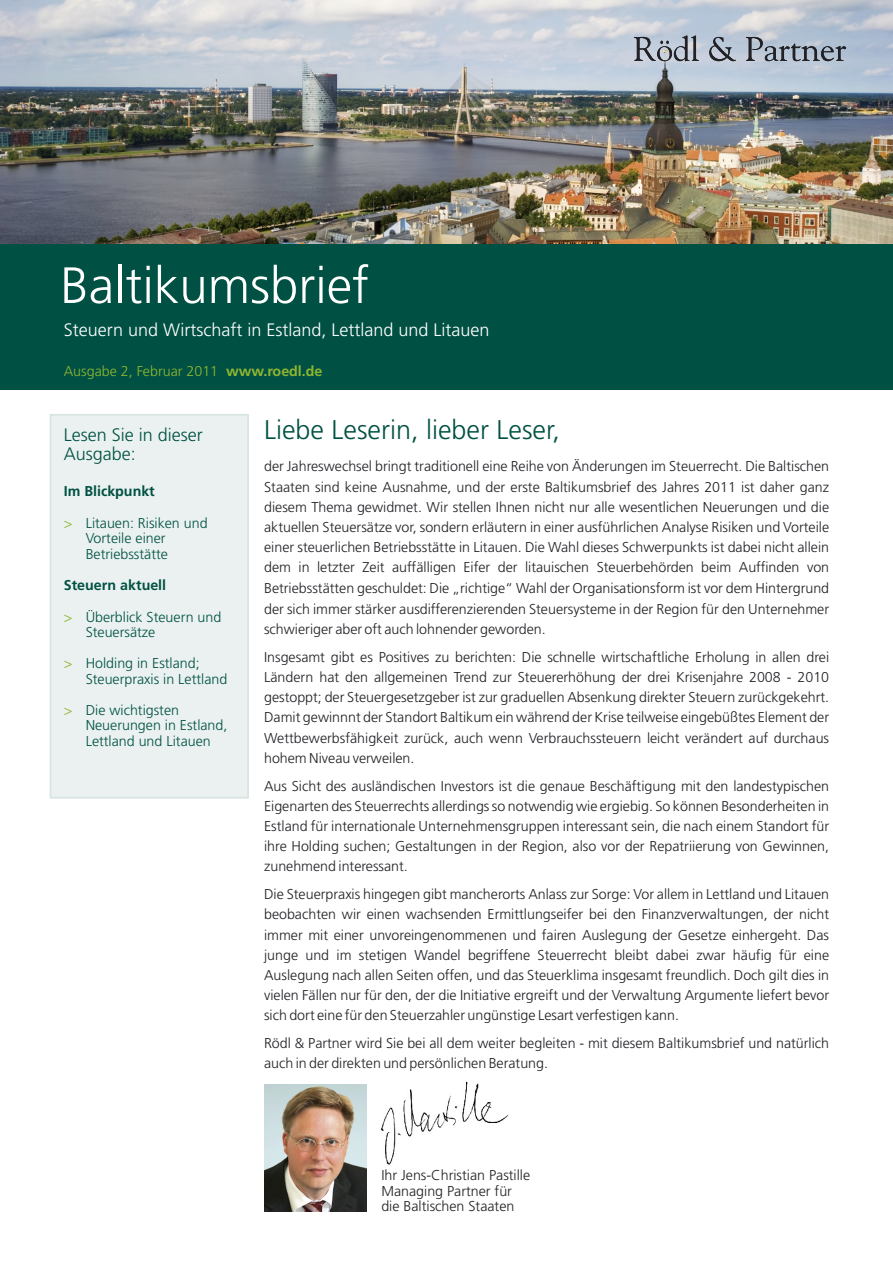
<style>
.page{position:relative;width:893px;height:1263px;background:#fff}
.page>*{position:absolute;margin:0;border:0;box-sizing:border-box;transform-origin:0 0}
.t1{font:51px "Rim Frutiger";color:#fff}
.t2{font:27px "Rim Frutiger";color:#005143}
.t3{font:18px "Rim Frutiger";color:#fff}
.t4{font:18px/19.6px "Rim Frutiger";color:#005143}
.t5{font:14.25px/20.1px "Rim Frutiger";color:#212126;text-align:justify}
.t6{font:14.25px/15.5px "Rim Frutiger";color:#005143}
.t7{font:14.25px "Rim Frutiger";color:#8fb530}
.t8{font:700 14.25px "Rim Frutiger";color:#005143}
.s1{font-weight:700}
.s2{font-family:"Frutiger";font-weight:300}
</style>
<div class="page">
<img style="left:381px;top:1082px;width:128px;height:83px">
<img style="left:1px;top:0;width:892px;height:245px">
<div style="left:0;top:245px;width:893px;height:145px;background:#005143"></div>
<svg style="left:634px;top:36px;width:65px;height:25px;background:#949ba5"></svg>
<svg style="left:709px;top:37px;width:27px;height:24px"></svg>
<svg style="left:746px;top:37px;width:100px;height:24px;background:#909ba9"></svg>
<div style="left:50px;top:414px;width:199px;height:384px;background:#eaf1f0;border:2px solid #d8e4e2"></div>
<img style="left:265px;top:1084px;width:101px;height:128px">
<h1 class="t1" style="left:60px;top:262px;width:310px">Baltikumsbrief</h1>
<p class="t3" style="left:64px;top:321px;width:427px">Steuern und Wirtschaft in Estland, Lettland und Litauen</p>
<p class="t7" style="left:64px;top:365px;width:260px">Ausgabe 2, Februar 2011 <span class="s1">www.roedl.de</span></p>
<h2 class="t2" style="left:264px;top:417px;width:297px">Liebe Leserin, lieber Leser,</h2>
<p class="t5" style="left:264px;top:457px;width:567px">der Jahreswechsel bringt traditionell eine Reihe von Änderungen im Steuerrecht. Die Baltischen Staaten sind keine Ausnahme, und der erste Baltikumsbrief des Jahres 2011 ist daher ganz diesem Thema gewidmet. Wir stellen Ihnen nicht nur alle wesentlichen Neuerungen und die aktuellen Steuersätze vor, sondern erläutern in einer ausführlichen Analyse Risiken und Vorteile einer steuerlichen Betriebsstätte in Litauen. Die Wahl dieses Schwerpunkts ist dabei nicht allein dem in letzter Zeit auffälligen Eifer der litauischen Steuerbehörden beim Auffinden von Betriebsstätten geschuldet: Die <span class="s2">„</span>richtige<span class="s2">“</span> Wahl der Organisationsform ist vor dem Hintergrund der sich immer stärker ausdifferenzierenden Steuersysteme in der Region für den Unternehmer schwieriger aber oft auch lohnender geworden.</p>
<p class="t5" style="left:264px;top:648px;width:567px">Insgesamt gibt es Positives zu berichten: Die schnelle wirtschaftliche Erholung in allen drei Ländern hat den allgemeinen Trend zur Steuererhöhung der drei Krisenjahre 2008 - 2010 gestoppt; der Steuergesetzgeber ist zur graduellen Absenkung direkter Steuern zurückgekehrt.<br>Damit gewinnnt der Standort Baltikum ein während der Krise teilweise eingebüßtes Element der Wettbewerbsfähigkeit zurück, auch wenn Verbrauchssteuern leicht verändert auf durchaus hohem Niveau verweilen.</p>
<p class="t5" style="left:264px;top:776px;width:567px">Aus Sicht des ausländischen Investors ist die genaue Beschäftigung mit den landestypischen Eigenarten des Steuerrechts allerdings so notwendig wie ergiebig. So können Besonderheiten in Estland für internationale Unternehmensgruppen interessant sein, die nach einem Standort für ihre Holding suchen; Gestaltungen in der Region, also vor der Repatriierung von Gewinnen, zunehmend interessant.</p>
<p class="t5" style="left:264px;top:885px;width:567px">Die Steuerpraxis hingegen gibt mancherorts Anlass zur Sorge: Vor allem in Lettland und Litauen beobachten wir einen wachsenden Ermittlungseifer bei den Finanzverwaltungen, der nicht immer mit einer unvoreingenommenen und fairen Auslegung der Gesetze einhergeht. Das junge und im stetigen Wandel begriffene Steuerrecht bleibt dabei zwar häufig für eine Auslegung nach allen Seiten offen, und das Steuerklima insgesamt freundlich. Doch gilt dies in vielen Fällen nur für den, der die Initiative ergreift und der Verwaltung Argumente liefert bevor sich dort eine für den Steuerzahler ungünstige Lesart verfestigen kann.</p>
<p class="t5" style="left:264px;top:1034px;width:567px">Rödl &amp; Partner wird Sie bei all dem weiter begleiten - mit diesem Baltikumsbrief und natürlich auch in der direkten und persönlichen Beratung.</p>
<p class="t4" style="left:64px;top:425px;width:141px">Lesen Sie in dieser<br>Ausgabe:</p>
<p class="t8" style="left:64px;top:485px;width:93px">Im Blickpunkt</p>
<p class="t6" style="left:86px;top:516px;width:123px">Litauen: Risiken und<br>Vorteile einer<br>Betriebsstätte</p>
<p class="t8" style="left:64px;top:579px;width:104px">Steuern aktuell</p>
<p class="t6" style="left:86px;top:610px;width:137px">Überblick Steuern und<br>Steuersätze</p>
<p class="t6" style="left:86px;top:656px;width:143px">Holding in Estland;<br>Steuerpraxis in Lettland</p>
<p class="t6" style="left:86px;top:703px;width:143px">Die wichtigsten<br>Neuerungen in Estland,<br>Lettland und Litauen</p>
<p class="t7" style="left:64px;top:516px;width:10px">&gt;</p>
<p class="t7" style="left:64px;top:610px;width:10px">&gt;</p>
<p class="t7" style="left:64px;top:657px;width:10px">&gt;</p>
<p class="t7" style="left:64px;top:703px;width:10px">&gt;</p>
<p class="t5" style="left:381px;top:1168px;width:150px;line-height:15.5px;text-align:left">Ihr Jens-Christian Pastille<br>Managing Partner für die Baltischen Staaten</p>
</div>
